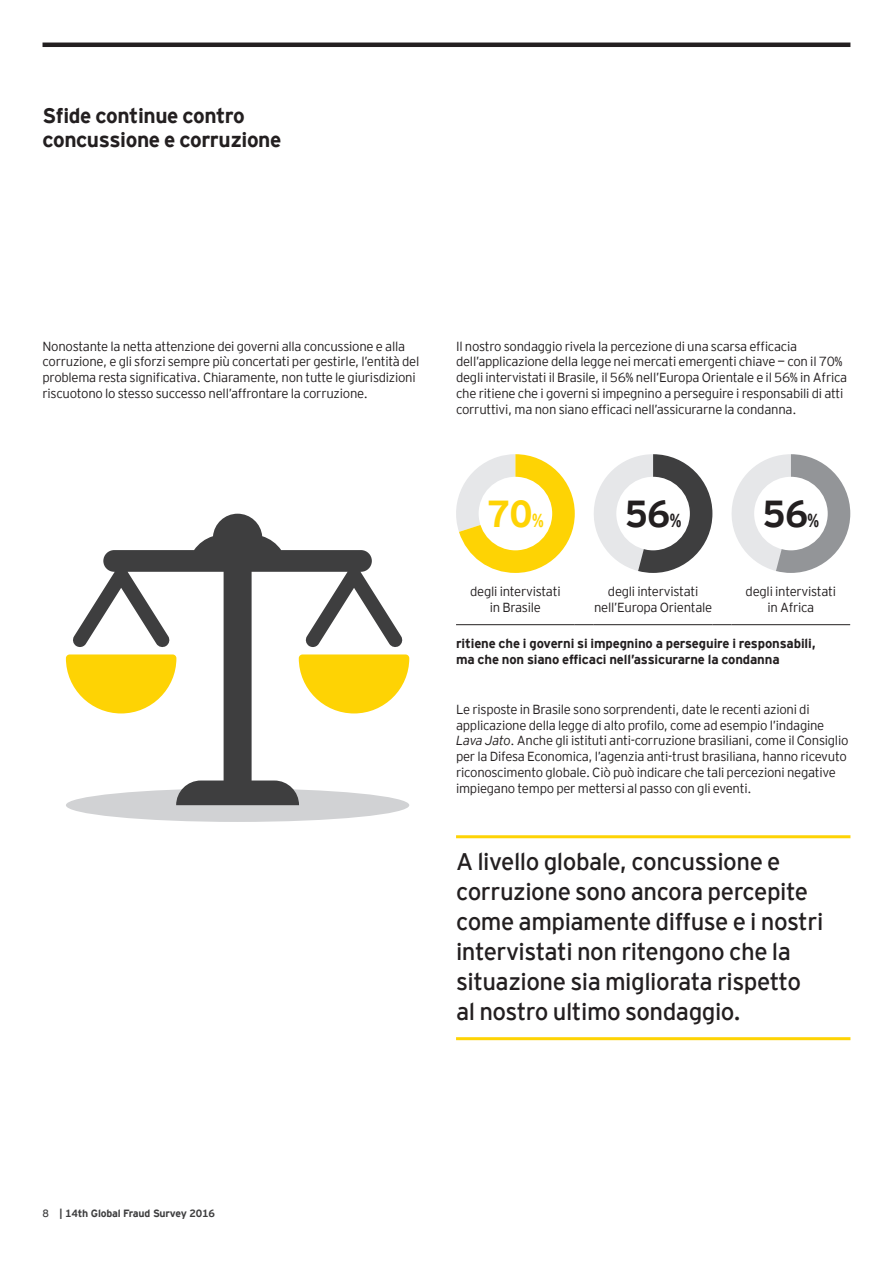
<style>
.page{position:relative;width:893px;height:1263px;background:#fff}
.page>*{position:absolute;margin:0;border:0;box-sizing:border-box;transform-origin:0 0}
.t1{font:700 37.5px "EY Interstate";color:#231f20}
.t2{font:700 37.5px "EY Interstate";color:#fed304}
.t3{font:24px/30px "EY Interstate";letter-spacing:-.02em;color:#231f20}
.t4{font:700 21px/24px "EY Interstate";letter-spacing:-.02em;color:#231f20}
.t5{font:300 13.2px/15.8px "EY Interstate";letter-spacing:-.02em;color:#231f20}
.t6{font:700 13.2px/15.8px "EY Interstate";letter-spacing:-.01em;color:#231f20}
.t7{font:700 10.5px "EY Interstate";letter-spacing:-.02em;color:#3e3e3f}
.s1{font-size:18.75px}
.s2{font-style:italic}
.s3{font-weight:400}
</style>
<div class="page">
<div style="left:66px;top:788px;width:343px;height:34px;background:#d1d2d4;border-radius:50%"></div>
<svg style="left:72px;top:514px;width:331px;height:291px"></svg>
<svg style="left:66px;top:654px;width:110px;height:59px"></svg>
<svg style="left:299px;top:654px;width:110px;height:59px"></svg>
<hr style="left:456px;top:835px;width:394px;height:3px;background:#fed304">
<hr style="left:456px;top:1037px;width:394px;height:3px;background:#fed304">
<hr style="left:456px;top:624px;width:119px;height:1px;background:#231f20">
<svg style="left:575px;top:624px;width:19px;height:1px"></svg>
<hr style="left:594px;top:624px;width:119px;height:1px;background:#231f20">
<svg style="left:713px;top:624px;width:19px;height:1px"></svg>
<hr style="left:732px;top:624px;width:118px;height:1px;background:#231f20">
<svg style="left:456px;top:454px;width:119px;height:119px"></svg>
<div style="left:479px;top:477px;width:73px;height:73px;background:#fff;border-radius:50%"></div>
<svg style="left:594px;top:454px;width:118px;height:119px"></svg>
<div style="left:616px;top:477px;width:74px;height:73px;background:#fff;border-radius:50%"></div>
<svg style="left:731px;top:454px;width:119px;height:119px"></svg>
<div style="left:754px;top:477px;width:74px;height:73px;background:#fff;border-radius:50%"></div>
<hr style="left:43px;top:43px;width:807px;height:4px;background:#231f20">
<h3 class="t4" style="left:43px;top:102px;width:240px">Sfide continue contro concussione e corruzione</h3>
<p class="t5" style="left:43px;top:337px;width:378px">Nonostante la netta attenzione dei governi alla concussione e alla corruzione, e gli sforzi sempre più concertati per gestirle, l’entità del problema resta significativa. Chiaramente, non tutte le giurisdizioni riscuotono lo stesso successo nell’affrontare la corruzione.</p>
<p class="t5" style="left:456px;top:337px;width:393px">Il nostro sondaggio rivela la percezione di una scarsa efficacia dell’applicazione della legge nei mercati emergenti chiave — con il 70% degli intervistati il Brasile, il 56% nell’Europa Orientale e il 56% in Africa che ritiene che i governi si impegnino a perseguire i responsabili di atti corruttivi, ma non siano efficaci nell’assicurarne la condanna.</p>
<h1 class="t2" style="left:487px;top:486px;width:58px">70<span class="s1">%</span></h1>
<h1 class="t1" style="left:625px;top:486px;width:58px">56<span class="s1">%</span></h1>
<h1 class="t1" style="left:763px;top:486px;width:58px">56<span class="s1">%</span></h1>
<p class="t5" style="left:470px;top:583px;width:92px;text-align:center">degli intervistati in Brasile</p>
<p class="t5" style="left:594px;top:583px;width:120px;text-align:center">degli intervistati nell’Europa Orientale</p>
<p class="t5" style="left:746px;top:583px;width:92px;text-align:center">degli intervistati in Africa</p>
<p class="t6" style="left:456px;top:634px;width:361px">ritiene che i governi si impegnino a perseguire i responsabili, ma che non siano efficaci nell’assicurarne la condanna</p>
<p class="t5" style="left:456px;top:701px;width:394px">Le risposte in Brasile sono sorprendenti, date le recenti azioni di applicazione della legge di alto profilo, come ad esempio l’indagine <span class="s2">Lava Jato</span>. Anche gli istituti anti-corruzione brasiliani, come il Consiglio per la Difesa Economica, l’agenzia anti-trust brasiliana, hanno ricevuto riconoscimento globale. Ciò può indicare che tali percezioni negative impiegano tempo per mettersi al passo con gli eventi.</p>
<h2 class="t3" style="left:456px;top:845px;width:369px">A livello globale, concussione e corruzione sono ancora percepite come ampiamente diffuse e i nostri intervistati non ritengono che la situazione sia migliorata rispetto al nostro ultimo sondaggio.</h2>
<p class="t7" style="left:43px;top:1206px;width:174px"><span class="s3">8</span> | 14th Global Fraud Survey 2016</p>
</div>
